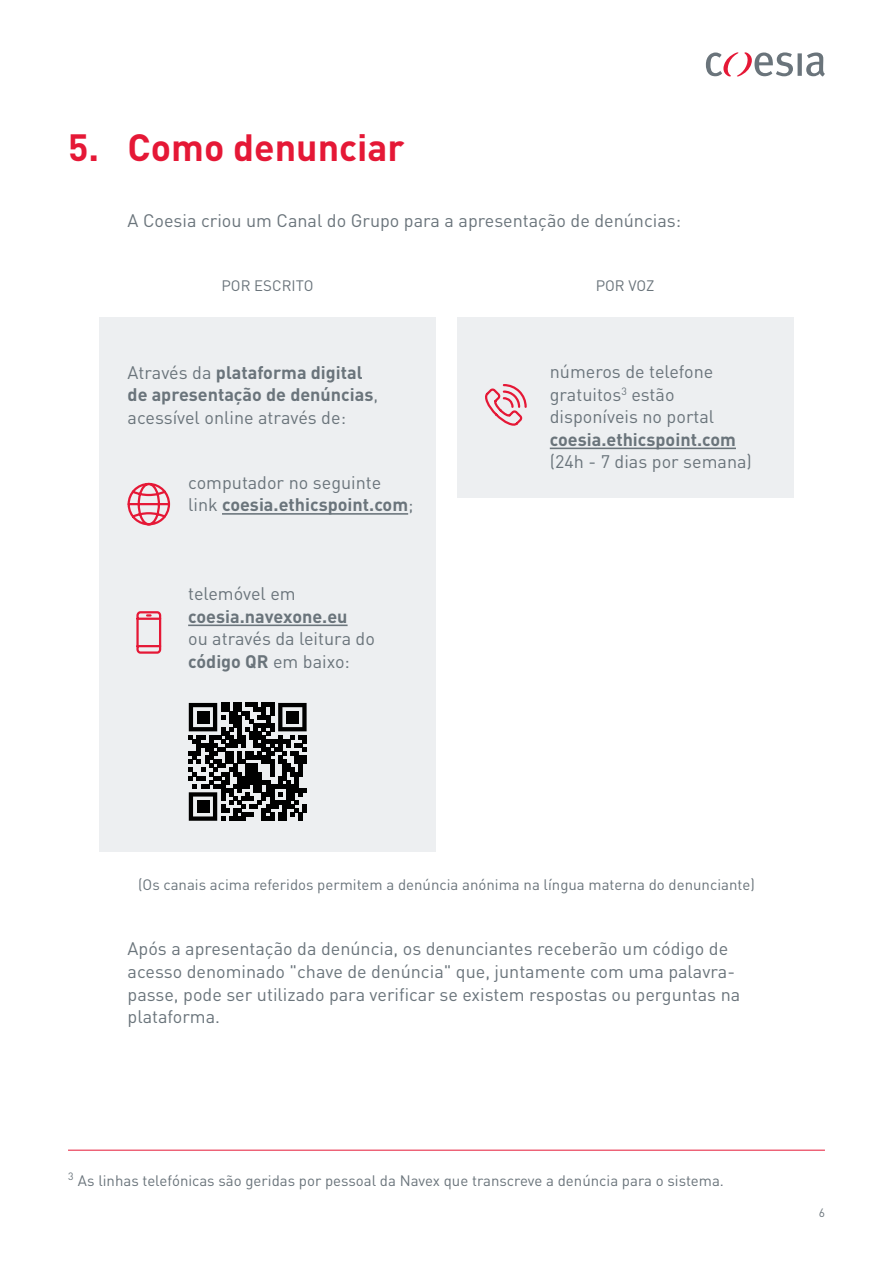
<style>
.page{position:relative;width:893px;height:1263px;background:#fff}
.page>*{position:absolute;margin:0;border:0;box-sizing:border-box;transform-origin:0 0}
.t1{font:700 37.5px "DIN";color:#e51836}
.t2{font:18px/22.5px "DIN";color:#6a747b}
.t3{font:700 18px/22.5px "DIN";color:#6a747b}
.t4{font:15px "DIN";color:#6a747b}
.t5{font:12px "DIN";color:#6a747b}
.s1{font-weight:400}
.s2{font-weight:700}
</style>
<div class="page">
<svg style="left:798px;top:53px;width:4px;height:23px"></svg>
<svg style="left:806px;top:52px;width:19px;height:25px"></svg>
<svg style="left:706px;top:52px;width:87px;height:25px"></svg>
<div style="left:99px;top:317px;width:337px;height:535px;background:#edeff1"></div>
<div style="left:457px;top:317px;width:336px;height:181px;background:#edeff1"></div>
<hr style="left:550px;top:448px;width:186px;height:1px;background:#6a747b">
<svg style="left:127px;top:483px;width:44px;height:43px"></svg>
<svg style="left:136px;top:611px;width:26px;height:43px"></svg>
<svg style="left:189px;top:703px;width:118px;height:118px"></svg>
<div style="left:197px;top:711px;width:12px;height:12px;background:#000"></div>
<div style="left:286px;top:711px;width:12px;height:12px;background:#000"></div>
<div style="left:197px;top:800px;width:12px;height:13px;background:#000"></div>
<svg style="left:485px;top:384px;width:42px;height:42px"></svg>
<hr style="left:68px;top:1150px;width:757px;height:1px;background:#e51836">
<hr style="left:188px;top:624px;width:160px;height:2px;background:#6a747b">
<hr style="left:222px;top:513px;width:186px;height:2px;background:#6a747b">
<p class="t1" style="left:68px;top:123px;width:33px">5.</p>
<p class="t1" style="left:128px;top:123px;width:278px">Como denunciar</p>
<p class="t2" style="left:128px;top:209px;width:555px">A Coesia criou um Canal do Grupo para a apresentação de denúncias:</p>
<p class="t4" style="left:222px;top:277px;width:93px">POR ESCRITO</p>
<p class="t4" style="left:596px;top:277px;width:60px">POR VOZ</p>
<p class="t3" style="left:128px;top:360px;width:252px"><span class="s1">Através da</span> plataforma digital de apresentação de denúncias<span class="s1">, acessível online através de:</span></p>
<p class="t2" style="left:188px;top:471px;width:227px">computador no seguinte link <span class="s2">coesia.ethicspoint.com</span>;</p>
<p class="t3" style="left:188px;top:582px;width:161px"><span class="s1">telemóvel em </span>coesia.navexone.eu</p>
<p class="t2" style="left:188px;top:627px;width:188px">ou através da leitura do <span class="s2">código QR</span> em baixo:</p>
<p class="t2" style="left:550px;top:360px;width:188px">números de telefone gratuitos<sup>3</sup> estão disponíveis no portal <span class="s2">coesia.ethicspoint.com</span></p>
<p class="t2" style="left:550px;top:450px;width:204px">(24h - 7 dias por semana)</p>
<p class="t4" style="left:138px;top:875px;width:618px">(Os canais acima referidos permitem a denúncia anónima na língua materna do denunciante)</p>
<p class="t2" style="left:128px;top:937px;width:614px">Após a apresentação da denúncia, os denunciantes receberão um código de acesso denominado "chave de denúncia" que, juntamente com uma palavra&shy;passe, pode ser utilizado para verificar se existem respostas ou perguntas na plataforma.</p>
<p class="t4" style="left:68px;top:1172px;width:657px"><sup>3</sup> As linhas telefónicas são geridas por pessoal da Navex que transcreve a denúncia para o sistema.</p>
<p class="t5" style="left:819px;top:1205px;width:8px">6</p>
</div>
